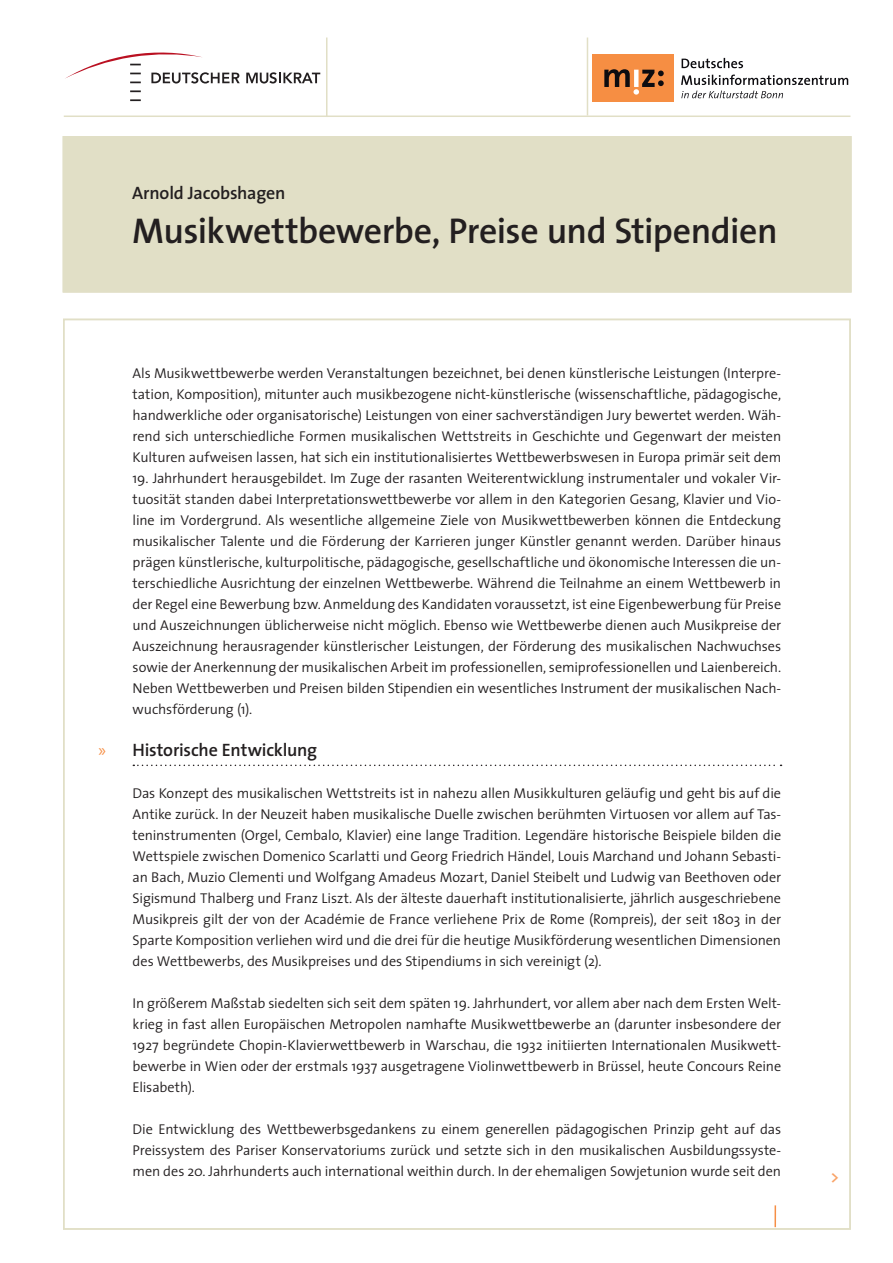
<style>
.page{position:relative;width:893px;height:1263px;background:#fff}
.page>*{position:absolute;margin:0;border:0;box-sizing:border-box;transform-origin:0 0}
.Titel_Titelseite{font:600 36px "The Sans";letter-spacing:-.015em;color:#231f20}
.Autor_Titelseite{font:600 18px "The Sans";letter-spacing:-.01em;color:#231f20}
.t1{font:600 16.5px "The Sans";color:#f9a367}
.Fließtext{font:300 14.25px/21px "The Sans";letter-spacing:-.01em;color:#231f20;text-align:justify}
.s1{font-family:"Myriad Pro";font-weight:400;color:#f68f46}
</style>
<div class="page">
<hr style="left:64px;top:115px;width:786px;height:2px;background:#e1dfc6">
<hr style="left:587px;top:38px;width:1px;height:77px;background:#e1dfc6">
<hr style="left:326px;top:38px;width:1px;height:79px;background:#e1dfc6">
<hr style="left:774px;top:1205px;width:2px;height:22px;background:#f68f46">
<svg style="left:246px;top:72px;width:74px;height:12px"></svg>
<svg style="left:65px;top:52px;width:175px;height:32px"></svg>
<svg style="left:130px;top:90px;width:11px;height:2px"></svg>
<svg style="left:130px;top:99px;width:11px;height:2px"></svg>
<div style="left:592px;top:55px;width:82px;height:47px;background:#f68e43"></div>
<svg style="left:681px;top:75px;width:167px;height:10px"></svg>
<svg style="left:682px;top:58px;width:61px;height:10px"></svg>
<svg style="left:681px;top:91px;width:102px;height:7px"></svg>
<svg style="left:604px;top:69px;width:60px;height:26px"></svg>
<svg style="left:133px;top:765px;width:648px;height:1px"></svg>
<div style="left:63px;top:137px;width:788px;height:155px;background:#e1dfc6"></div>
<div style="left:63px;top:136px;width:789px;height:157px;border:2px solid #e1dfc6"></div>
<p class="Autor_Titelseite" style="left:132px;top:182px;width:155px">Arnold Jacobshagen</p>
<p class="Titel_Titelseite" style="left:132px;top:208px;width:647px">Musikwettbewerbe, Preise und Stipendien</p>
<p class="Fließtext" style="left:133px;top:363px;width:650px">Als Musikwettbewerbe werden Veranstaltungen bezeichnet, bei denen künstlerische Leistungen (Interpre&shy;tation, Komposition), mitunter auch musikbezogene nicht-künstlerische (wissenschaftliche, pädagogische, handwerkliche oder organisatorische) Leistungen von einer sachverständigen Jury bewertet werden. Wäh&shy;rend sich unterschiedliche Formen musikalischen Wettstreits in Geschichte und Gegenwart der meisten Kulturen aufweisen lassen, hat sich ein institutionalisiertes Wettbewerbswesen in Europa primär seit dem</p>
<p class="Fließtext" style="left:133px;top:468px;width:650px">19. Jahrhundert herausgebildet. Im Zuge der rasanten Weiterentwicklung instrumentaler und vokaler Vir&shy;tuosität standen dabei Interpretationswettbewerbe vor allem in den Kategorien Gesang, Klavier und Vio&shy;line im Vordergrund. Als wesentliche allgemeine Ziele von Musikwettbewerben können die Entdeckung musikalischer Talente und die Förderung der Karrieren junger Künstler genannt werden. Darüber hinaus prägen künstlerische, kulturpolitische, pädagogische, gesellschaftliche und ökonomische Interessen die un&shy;terschiedliche Ausrichtung der einzelnen Wettbewerbe. Während die Teilnahme an einem Wettbewerb in der Regel eine Bewerbung bzw. Anmeldung des Kandidaten voraussetzt, ist eine Eigenbewerbung für Preise und Auszeichnungen üblicherweise nicht möglich. Ebenso wie Wettbewerbe dienen auch Musikpreise der Auszeichnung herausragender künstlerischer Leistungen, der Förderung des musikalischen Nachwuchses sowie der Anerkennung der musikalischen Arbeit im professionellen, semiprofessionellen und Laienbereich.<br>Neben Wettbewerben und Preisen bilden Stipendien ein wesentliches Instrument der musikalischen Nach&shy;wuchsförderung (1).</p>
<p class="Autor_Titelseite" style="left:99px;top:738px;width:220px"><span class="s1">»</span> Historische Entwicklung</p>
<p class="Fließtext" style="left:133px;top:783px;width:650px">Das Konzept des musikalischen Wettstreits ist in nahezu allen Musikkulturen geläufig und geht bis auf die Antike zurück. In der Neuzeit haben musikalische Duelle zwischen berühmten Virtuosen vor allem auf Tas&shy;teninstrumenten (Orgel, Cembalo, Klavier) eine lange Tradition. Legendäre historische Beispiele bilden die Wettspiele zwischen Domenico Scarlatti und Georg Friedrich Händel, Louis Marchand und Johann Sebasti&shy;an Bach, Muzio Clementi und Wolfgang Amadeus Mozart, Daniel Steibelt und Ludwig van Beethoven oder Sigismund Thalberg und Franz Liszt. Als der älteste dauerhaft institutionalisierte, jährlich ausgeschriebene Musikpreis gilt der von der Académie de France verliehene Prix de Rome (Rompreis), der seit 1803 in der Sparte Komposition verliehen wird und die drei für die heutige Musikförderung wesentlichen Dimensionen des Wettbewerbs, des Musikpreises und des Stipendiums in sich vereinigt (2).</p>
<p class="Fließtext" style="left:133px;top:993px;width:650px">In größerem Maßstab siedelten sich seit dem späten 19. Jahrhundert, vor allem aber nach dem Ersten Welt&shy;krieg in fast allen Europäischen Metropolen namhafte Musikwettbewerbe an (darunter insbesondere der 1927 begründete Chopin-Klavierwettbewerb in Warschau, die 1932 initiierten Internationalen Musikwett&shy;bewerbe in Wien oder der erstmals 1937 ausgetragene Violinwettbewerb in Brüssel, heute Concours Reine Elisabeth).</p>
<p class="Fließtext" style="left:133px;top:1119px;width:650px">Die Entwicklung des Wettbewerbsgedankens zu einem generellen pädagogischen Prinzip geht auf das Preissystem des Pariser Konservatoriums zurück und setzte sich in den musikalischen Ausbildungssyste&shy;men des 20. Jahrhunderts auch international weithin durch. In der ehemaligen Sowjetunion wurde seit den</p>
<p class="t1" style="left:831px;top:1166px;width:10px">&gt;</p>
</div>
